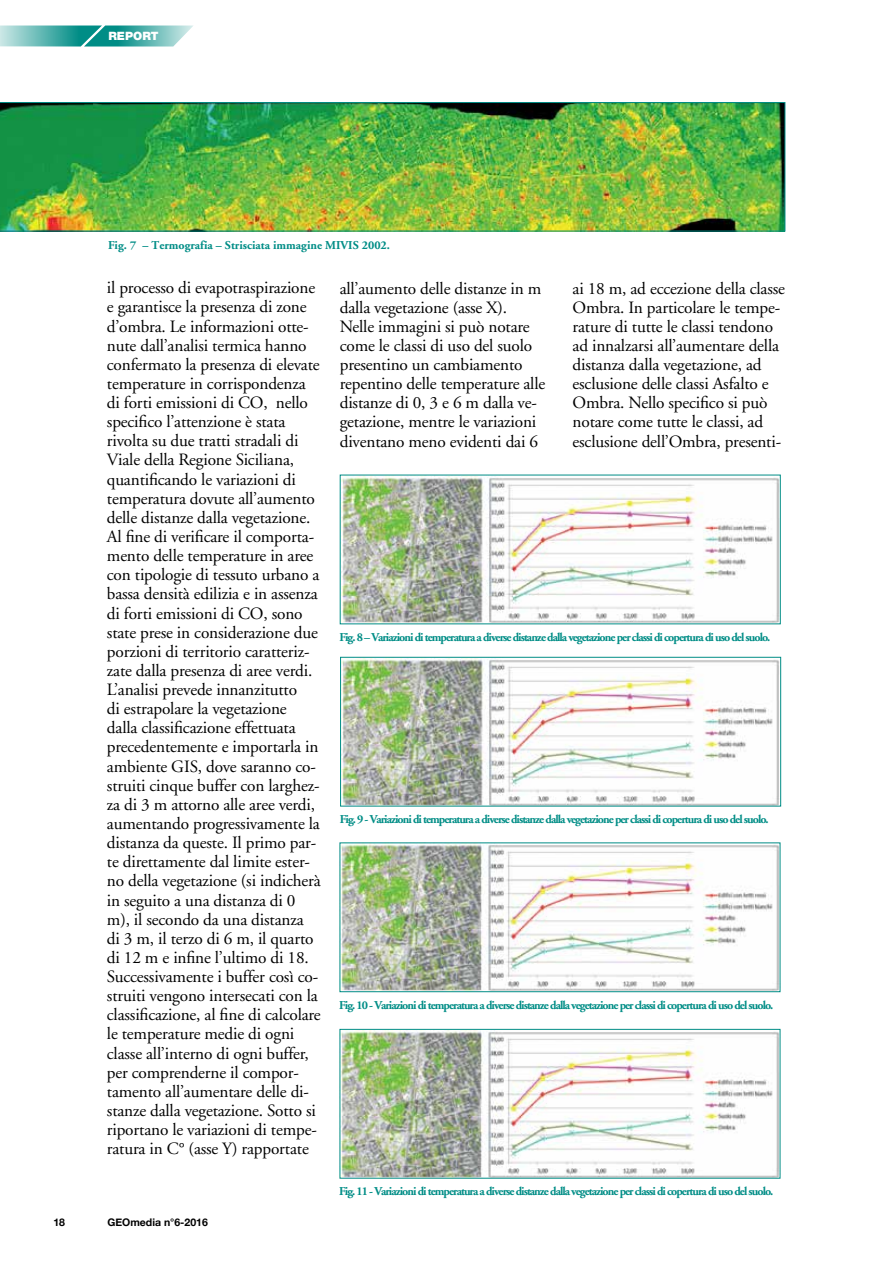
<style>
.page{position:relative;width:893px;height:1263px;background:#fff}
.page>*{position:absolute;margin:0;border:0;box-sizing:border-box;transform-origin:0 0}
.t1{font:17.25px/19.2px "Adobe Garamond";letter-spacing:-.01em;color:#000}
.t2{font:700 12px "Adobe Garamond";letter-spacing:-.08em;color:#008d86}
.t3{font:700 12px "Adobe Garamond";color:#008d86}
.t4{font:900 11.55px "Helvetica Neue";color:#fff}
.t5{font:700 10.5px "Helvetica Neue";color:#000}
</style>
<div class="page">
<svg style="left:0;top:26px;width:193px;height:21px;background:#5fb7b3"></svg>
<img style="left:0;top:102px;width:785px;height:130px">
<img style="left:342px;top:477px;width:437px;height:145px">
<img style="left:342px;top:659px;width:437px;height:145px">
<div style="left:340px;top:657px;width:441px;height:149px;border:1px solid #008d86"></div>
<img style="left:342px;top:844px;width:436px;height:146px">
<div style="left:340px;top:842px;width:440px;height:150px;border:1px solid #008d86"></div>
<img style="left:342px;top:1031px;width:436px;height:145px">
<div style="left:340px;top:1029px;width:440px;height:149px;border:1px solid #008d86"></div>
<p class="t4" style="left:108px;top:29px;width:52px">REPORT</p>
<p class="t3" style="left:108px;top:239px;width:283px">Fig. 7 – Termografia – Strisciata immagine MIVIS 2002.</p>
<p class="t1" style="left:107px;top:279px;width:215px">il processo di evapotraspirazione e garantisce la presenza di zone d’ombra. Le informazioni otte&shy;nute dall’analisi termica hanno confermato la presenza di elevate temperature in corrispondenza di forti emissioni di CO, nello specifico l’attenzione è stata rivolta su due tratti stradali di<br>Viale della Regione Siciliana, quantificando le variazioni di temperatura dovute all’aumento delle distanze dalla vegetazione.<br>Al fine di verificare il comporta&shy;mento delle temperature in aree con tipologie di tessuto urbano a bassa densità edilizia e in assenza di forti emissioni di CO, sono state prese in considerazione due porzioni di territorio caratteriz&shy;zate dalla presenza di aree verdi.<br>L’analisi prevede innanzitutto<br>di estrapolare la vegetazione dalla classificazione effettuata precedentemente e importarla in ambiente GIS, dove saranno co&shy;struiti cinque buffer con larghez&shy;za di 3 m attorno alle aree verdi, aumentando progressivamente la distanza da queste. Il primo par&shy;te direttamente dal limite ester&shy;no della vegetazione (si indicherà in seguito a una distanza di 0 m), il secondo da una distanza di 3 m, il terzo di 6 m, il quarto di 12 m e infine l’ultimo di 18.<br>Successivamente i buffer così co&shy;struiti vengono intersecati con la classificazione, al fine di calcolare le temperature medie di ogni classe all’interno di ogni buffer, per comprenderne il compor&shy;tamento all’aumentare delle di&shy;stanze dalla vegetazione. Sotto si riportano le variazioni di tempe&shy;ratura in C° (asse Y) rapportate</p>
<p class="t1" style="left:340px;top:279px;width:207px">all’aumento delle distanze in m dalla vegetazione (asse X).<br>Nelle immagini si può notare come le classi di uso del suolo presentino un cambiamento repentino delle temperature alle distanze di 0, 3 e 6 m dalla ve&shy;getazione, mentre le variazioni diventano meno evidenti dai 6</p>
<p class="t1" style="left:573px;top:279px;width:214px">ai 18 m, ad eccezione della classe<br>Ombra. In particolare le tempe&shy;rature di tutte le classi tendono ad innalzarsi all’aumentare della distanza dalla vegetazione, ad esclusione delle classi Asfalto e<br>Ombra. Nello specifico si può notare come tutte le classi, ad esclusione dell’Ombra, presenti-</p>
<p class="t2" style="left:340px;top:631px;width:432px">Fig. 8 – Variazioni di temperatura a diverse distanze dalla vegetazione per classi di copertura di uso del suolo.</p>
<p class="t2" style="left:340px;top:813px;width:430px">Fig. 9 - Variazioni di temperatura a diverse distanze dalla vegetazione per classi di copertura di uso del suolo.</p>
<p class="t2" style="left:339px;top:999px;width:436px">Fig. 10 - Variazioni di temperatura a diverse distanze dalla vegetazione per classi di copertura di uso del suolo.</p>
<p class="t5" style="left:53px;top:1214px;width:13px">18</p>
<p class="t5" style="left:107px;top:1214px;width:102px">GEOmedia n°6-2016</p>
<p class="t2" style="left:339px;top:1185px;width:436px">Fig. 11 - Variazioni di temperatura a diverse distanze dalla vegetazione per classi di copertura di uso del suolo.</p>
</div>
